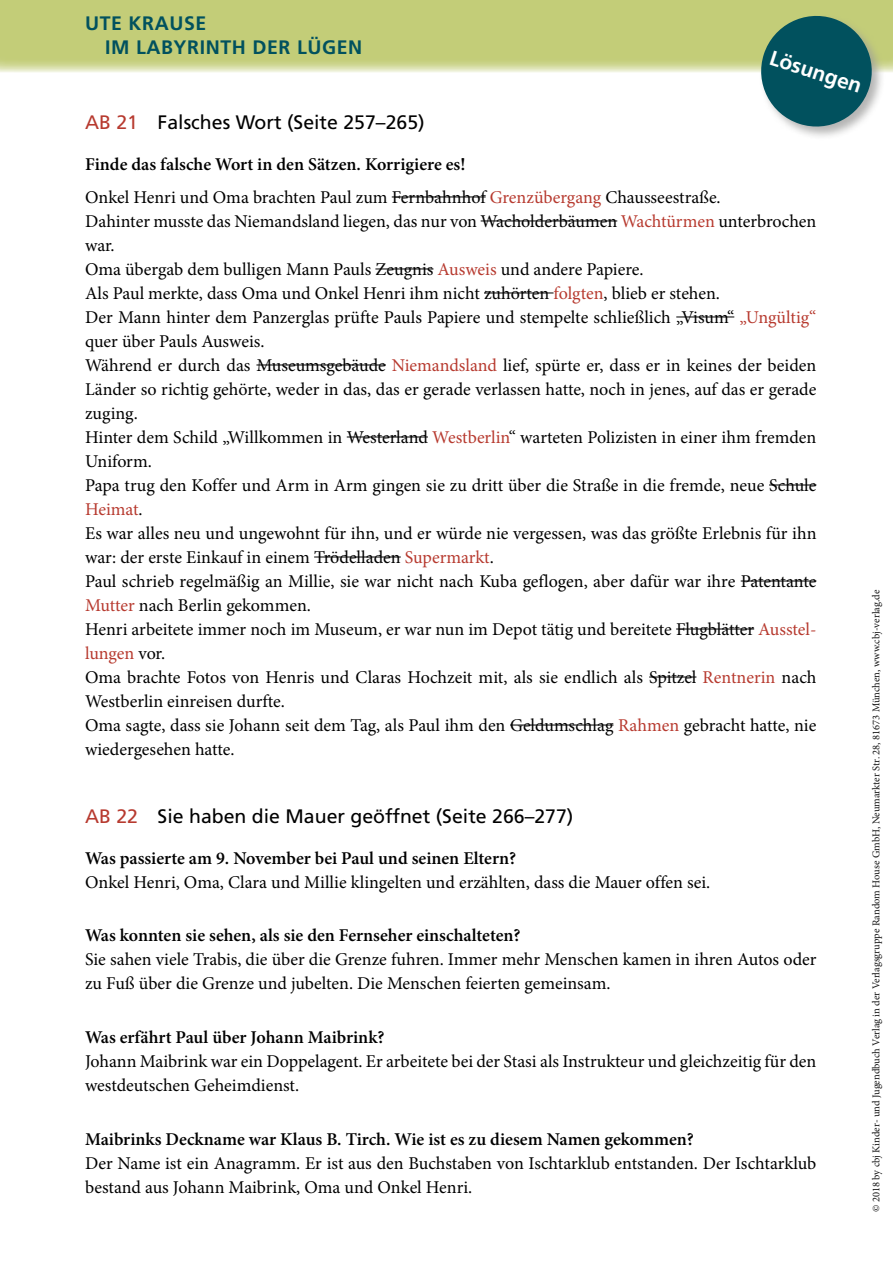
<style>
.page{position:relative;width:893px;height:1263px;background:#fff}
.page>*{position:absolute;margin:0;border:0;box-sizing:border-box;transform-origin:0 0}
.t1{font:700 21px "Frutiger LT Pro";color:#fff}
.t2{font:19.5px "Frutiger LT Pro";color:#000}
.t3{font:700 19.5px/24px "Frutiger LT Pro";letter-spacing:.03em;color:#01515e}
.t4{font:18px/24px "Minion Pro";color:#000}
.t5{font:600 18px "Minion Pro";letter-spacing:-.005em;color:#000}
.t6{font:10.5px "Minion Pro";color:#131313}
.s1{color:#b73a2f}
.s2{font-weight:600}
</style>
<div class="page">
<div style="left:0;top:0;width:893px;height:72px;background:#c3cd78"></div>
<div style="left:759px;top:14px;width:127px;height:127px;background:#9d9d9c;opacity:.75"></div>
<svg style="left:754px;top:14px;width:124px;height:119px"></svg>
<hr style="left:392px;top:196px;width:94px;height:1px;background:#000">
<hr style="left:481px;top:220px;width:136px;height:1px;background:#000">
<hr style="left:375px;top:268px;width:58px;height:1px;background:#000">
<hr style="left:484px;top:292px;width:69px;height:1px;background:#000">
<hr style="left:676px;top:316px;width:58px;height:1px;background:#000">
<hr style="left:256px;top:364px;width:130px;height:1px;background:#000">
<hr style="left:347px;top:436px;width:81px;height:1px;background:#000">
<hr style="left:769px;top:484px;width:47px;height:1px;background:#000">
<hr style="left:314px;top:556px;width:87px;height:1px;background:#000">
<hr style="left:741px;top:580px;width:75px;height:1px;background:#000">
<hr style="left:676px;top:628px;width:78px;height:1px;background:#000">
<hr style="left:649px;top:676px;width:47px;height:1px;background:#000">
<hr style="left:510px;top:724px;width:103px;height:1px;background:#000">
<p class="t3" style="left:105px;top:12px;width:259px;text-indent:-20px">UTE KRAUSE<br>IM LABYRINTH DER LÜGEN</p>
<p class="t1" style="left:774px;top:45px;width:97px;rotate:18deg">Lösungen</p>
<p class="t2" style="left:85px;top:111px;width:341px"><span class="s1">AB 21</span> Falsches Wort (Seite 257–265)</p>
<p class="t4" style="left:85px;top:149px;width:637px;line-height:32.5px"><span class="s2">Finde das falsche Wort in den Sätzen. Korrigiere es!<br></span>Onkel Henri und Oma brachten Paul zum Fernbahnhof <span class="s1">Grenzübergang</span> Chausseestraße.</p>
<p class="t4" style="left:85px;top:209px;width:733px">Dahinter musste das Niemandsland liegen, das nur von Wacholderbäumen <span class="s1">Wachtürmen</span> unterbrochen war.<br>Oma übergab dem bulligen Mann Pauls Zeugnis <span class="s1">Ausweis</span> und andere Papiere.<br>Als Paul merkte, dass Oma und Onkel Henri ihm nicht zuhörten <span class="s1">folgten</span>, blieb er stehen.<br>Der Mann hinter dem Panzerglas prüfte Pauls Papiere und stempelte schließlich „Visum“ <span class="s1">„Ungültig“ </span>quer über Pauls Ausweis.<br>Während er durch das Museumsgebäude <span class="s1">Niemandsland</span> lief, spürte er, dass er in keines der beiden Länder so richtig gehörte, weder in das, das er gerade verlassen hatte, noch in jenes, auf das er gerade zuging.<br>Hinter dem Schild „Willkommen in Westerland <span class="s1">Westberlin</span>“ warteten Polizisten in einer ihm fremden Uniform.<br>Papa trug den Koffer und Arm in Arm gingen sie zu dritt über die Straße in die fremde, neue Schule <span class="s1">Heimat</span>.<br>Es war alles neu und ungewohnt für ihn, und er würde nie vergessen, was das größte Erlebnis für ihn war: der erste Einkauf in einem Trödelladen <span class="s1">Supermarkt</span>.<br>Paul schrieb regelmäßig an Millie, sie war nicht nach Kuba geflogen, aber dafür war ihre Patentante <span class="s1">Mutter</span> nach Berlin gekommen.<br>Henri arbeitete immer noch im Museum, er war nun im Depot tätig und bereitete Flugblätter <span class="s1">Ausstel&shy;lungen</span> vor.<br>Oma brachte Fotos von Henris und Claras Hochzeit mit, als sie endlich als Spitzel <span class="s1">Rentnerin</span> nach Westberlin einreisen durfte.<br>Oma sagte, dass sie Johann seit dem Tag, als Paul ihm den Geldumschlag <span class="s1">Rahmen</span> gebracht hatte, nie wiedergesehen hatte.</p>
<p class="t2" style="left:85px;top:804px;width:490px"><span class="s1">AB 22</span> Sie haben die Mauer geöffnet (Seite 266–277)</p>
<p class="t5" style="left:85px;top:845px;width:433px">Was passierte am 9. November bei Paul und seinen Eltern?</p>
<p class="t4" style="left:85px;top:870px;width:627px">Onkel Henri, Oma, Clara und Millie klingelten und erzählten, dass die Mauer offen sei.</p>
<p class="t5" style="left:85px;top:923px;width:437px">Was konnten sie sehen, als sie den Fernseher einschalteten?</p>
<p class="t4" style="left:85px;top:948px;width:733px">Sie sahen viele Trabis, die über die Grenze fuhren. Immer mehr Menschen kamen in ihren Autos oder zu Fuß über die Grenze und jubelten. Die Menschen feierten gemeinsam.</p>
<p class="t5" style="left:85px;top:1025px;width:301px">Was erfährt Paul über Johann Maibrink?</p>
<p class="t4" style="left:85px;top:1049px;width:733px">Johann Maibrink war ein Doppelagent. Er arbeitete bei der Stasi als Instrukteur und gleichzeitig für den westdeutschen Geheimdienst.</p>
<p class="t5" style="left:85px;top:1127px;width:610px">Maibrinks Deckname war Klaus B. Tirch. Wie ist es zu diesem Namen gekommen?</p>
<p class="t4" style="left:85px;top:1151px;width:733px">Der Name ist ein Anagramm. Er ist aus den Buchstaben von Ischtarklub entstanden. Der Ischtarklub bestand aus Johann Maibrink, Oma und Onkel Henri.</p>
<p class="t6" style="left:869px;top:1212px;width:624px;rotate:-90deg">© 2018 by cbj Kinder- und Jugendbuch Verlag in der Verlagsgruppe Random House GmbH, Neumarkter Str. 28, 81673 München, www.cbj-verlag.de</p>
</div>
